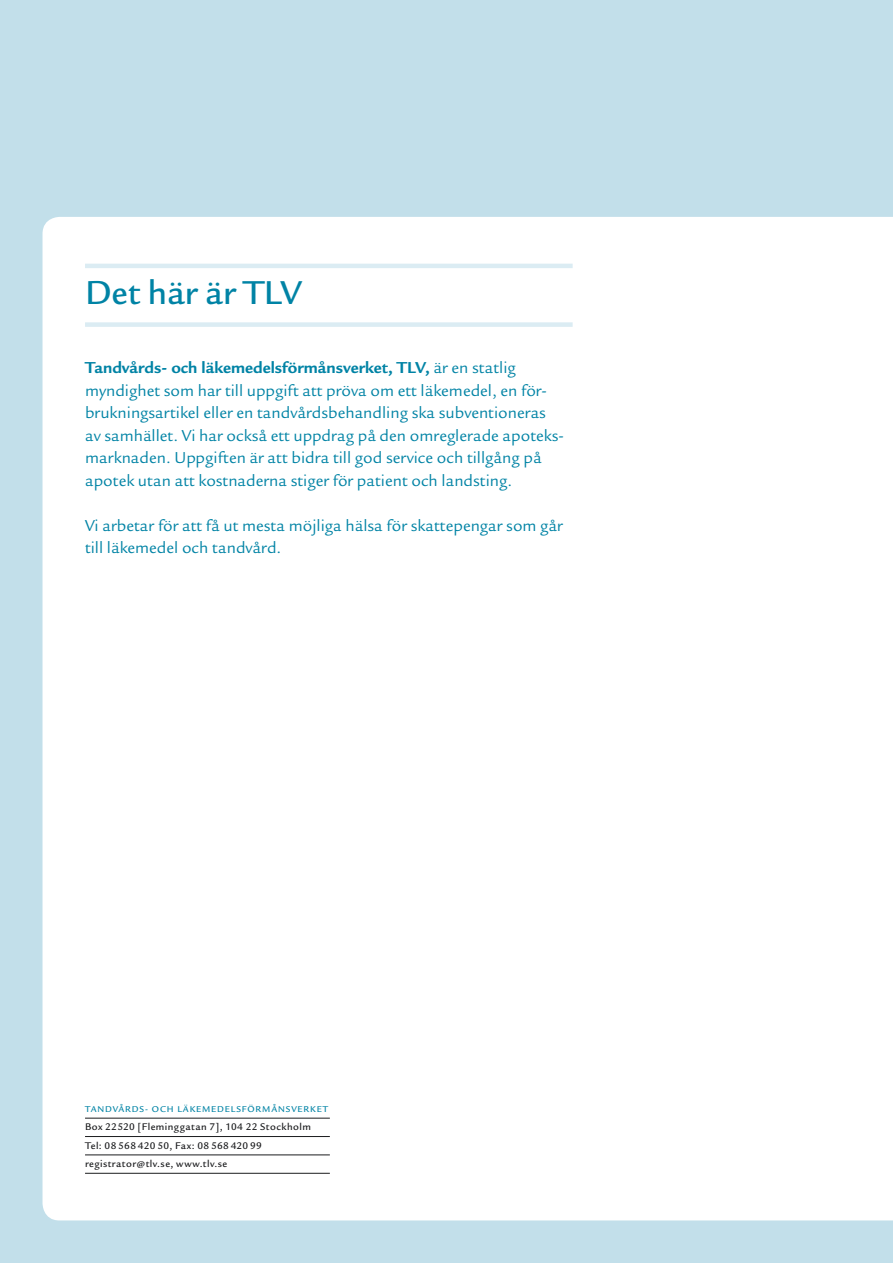
<style>
.page{position:relative;width:893px;height:1263px;background:#c2dfea}
.page>*{position:absolute;margin:0;border:0;box-sizing:border-box;transform-origin:0 0}
.t1{font:500 36px "Legacy Sans Std";color:#0083a5}
.t2{font:17.25px/22.5px "Legacy Sans Std";color:#0083a5}
.t3{font:500 10.5px/18.3px "Legacy Sans Std";letter-spacing:.04em;color:#1b1c1e}
.t4{font:500 9.15px "Legacy Sans Std";letter-spacing:.1em;color:#0083a5}
.s1{font-weight:700}
</style>
<div class="page">
<div style="left:43px;top:217px;width:850px;height:1003px;background:#fff"></div>
<hr style="left:85px;top:264px;width:488px;height:4px;background:#dbecf3">
<div style="left:85px;top:322px;width:488px;height:5px;background:#dbecf3"></div>
<hr style="left:85px;top:1118px;width:245px;height:1px;background:#1b1c1e">
<hr style="left:85px;top:1136px;width:245px;height:1px;background:#1b1c1e">
<hr style="left:85px;top:1155px;width:245px;height:1px;background:#1b1c1e">
<hr style="left:85px;top:1173px;width:245px;height:1px;background:#1b1c1e">
<h1 class="t1" style="left:85px;top:272px;width:218px">Det här är TLV</h1>
<p class="t2" style="left:85px;top:357px;width:480px"><span class="s1">Tandvårds- och läkemedelsförmånsverket, TLV,</span> är en statlig myndighet som har till uppgift att pröva om ett läkemedel, en för&shy;brukningsartikel eller en tandvårdsbehandling ska subventioneras av samhället. Vi har också ett uppdrag på den omreglerade apoteks&shy;marknaden. Uppgiften är att bidra till god service och tillgång på apotek utan att kostnaderna stiger för patient och landsting.</p>
<p class="t2" style="left:85px;top:514px;width:479px">Vi arbetar för att få ut mesta möjliga hälsa för skattepengar som går till läkemedel och tandvård.</p>
<p class="t4" style="left:85px;top:1104px;width:242px">TandvårdS- och Läkemed els förmånsverket</p>
<p class="t3" style="left:85px;top:1118px;width:227px">Box 22520 [Fleminggatan 7], 104 22 Stockholm<br>Tel: 08 568 420 50, Fax: 08 568 420 99 registrator@tlv.se, www.tlv.se</p>
</div>
